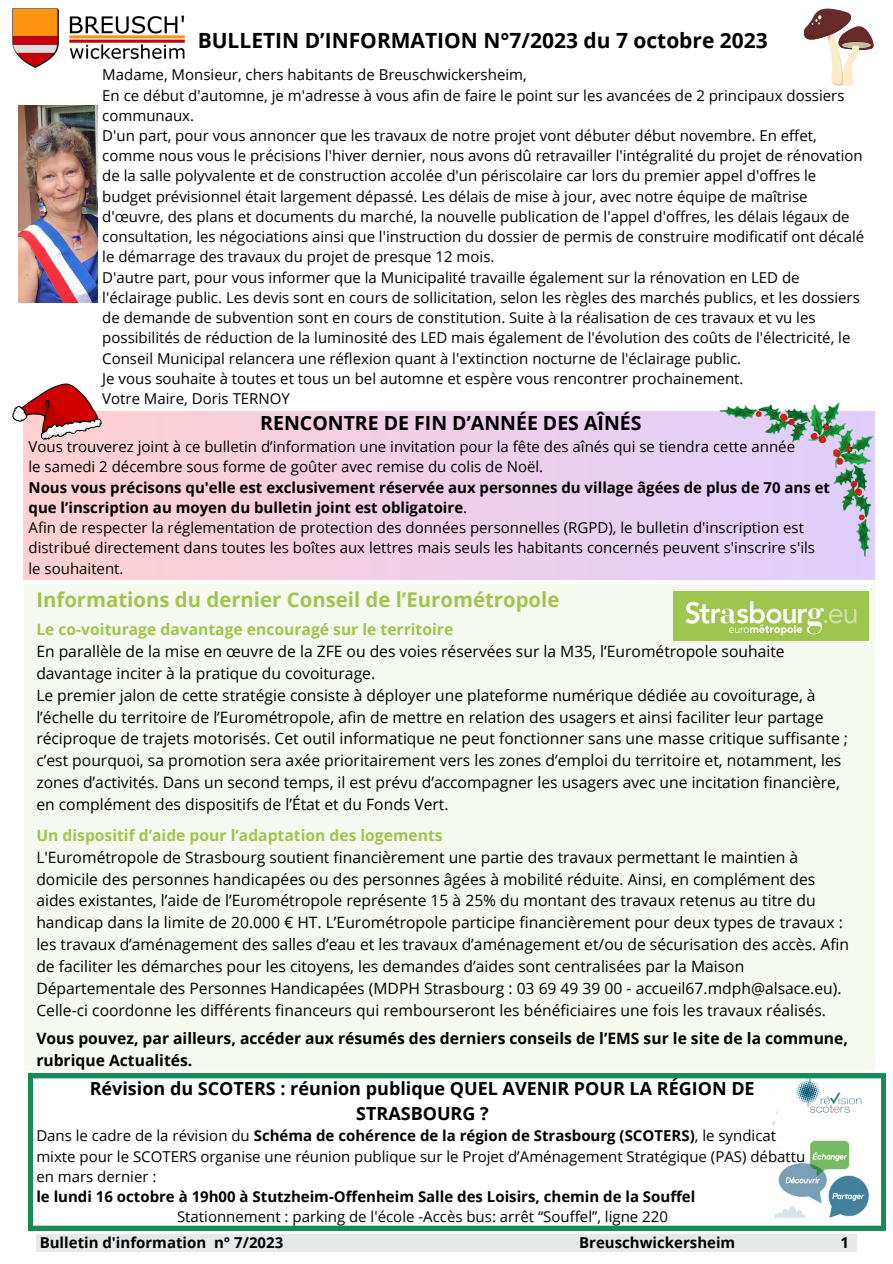
<style>
.page{position:relative;width:893px;height:1264px;background:#fff}
.page>*{position:absolute;margin:0;border:0;box-sizing:border-box;transform-origin:0 0}
.t1{font:700 21px "Open Sans";color:#000}
.t2{font:700 20.4px "Open Sans";color:#9ec54d}
.t3{font:700 19.5px "Open Sans";color:#000}
.t4{font:700 18px/24.8px "Open Sans";color:#000;text-align:center}
.t5{font:15.6px/21.9px "Open Sans";color:#000}
.t6{font:700 15.6px/21.9px "Open Sans";color:#000}
.t7{font:700 15.6px "Open Sans";color:#9ec54d}
.t8{font:15px/20.2px "Open Sans";color:#000}
.t9{font:700 15px "Open Sans";color:#000}
.s1{font-weight:400}
.s2{font-weight:700}
</style>
<div class="page">
<img style="left:12px;top:9px;width:173px;height:58px">
<img style="left:18px;top:106px;width:80px;height:196px">
<div style="left:24px;top:584px;width:850px;height:485px;background:#f6f9ef"></div>
<img style="left:674px;top:592px;width:194px;height:48px">
<div style="left:24px;top:411px;width:850px;height:168px;background:linear-gradient(to right,#ffcfd0,#dfcffe)"></div>
<svg style="left:29px;top:1073px;width:856px;height:157px"></svg>
<div style="left:36px;top:1233px;width:820px;height:18px;background:#e6e8e9"></div>
<svg style="left:13px;top:383px;width:89px;height:56px"></svg>
<img style="left:710px;top:402px;width:165px;height:158px">
<svg style="left:804px;top:9px;width:69px;height:77px"></svg>
<p class="t1" style="left:198px;top:25px;width:571px">BULLETIN D’INFORMATION N°7/2023 du 7 octobre 2023</p>
<p class="t8" style="left:102px;top:64px;width:426px">Madame, Monsieur, chers habitants de Breuschwickersheim,</p>
<p class="t8" style="left:102px;top:85px;width:743px">En ce début d'automne, je m'adresse à vous afin de faire le point sur les avancées de 2 principaux dossiers communaux.</p>
<p class="t8" style="left:102px;top:125px;width:763px">D'un part, pour vous annoncer que les travaux de notre projet vont débuter début novembre. En effet, comme nous vous le précisions l'hiver dernier, nous avons dû retravailler l'intégralité du projet de rénovation de la salle polyvalente et de construction accolée d'un périscolaire car lors du premier appel d'offres le budget prévisionnel était largement dépassé. Les délais de mise à jour, avec notre équipe de maîtrise d'œuvre, des plans et documents du marché, la nouvelle publication de l'appel d'offres, les délais légaux de consultation, les négociations ainsi que l'instruction du dossier de permis de construire modificatif ont décalé le démarrage des travaux du projet de presque 12 mois.</p>
<p class="t8" style="left:102px;top:267px;width:759px">D'autre part, pour vous informer que la Municipalité travaille également sur la rénovation en LED de l'éclairage public. Les devis sont en cours de sollicitation, selon les règles des marchés publics, et les dossiers de demande de subvention sont en cours de constitution. Suite à la réalisation de ces travaux et vu les possibilités de réduction de la luminosité des LED mais également de l'évolution des coûts de l'électricité, le Conseil Municipal relancera une réflexion quant à l'extinction nocturne de l'éclairage public.</p>
<p class="t8" style="left:102px;top:368px;width:642px">Je vous souhaite à toutes et tous un bel automne et espère vous rencontrer prochainement.</p>
<p class="t8" style="left:102px;top:388px;width:189px">Votre Maire, Doris TERNOY</p>
<p class="t3" style="left:260px;top:409px;width:382px">RENCONTRE DE FIN D’ANNÉE DES AÎNÉS</p>
<p class="t8" style="left:28px;top:436px;width:768px">Vous trouverez joint à ce bulletin d’information une invitation pour la fête des aînés qui se tiendra cette année</p>
<p class="t8" style="left:28px;top:456px;width:516px">le samedi 2 décembre sous forme de goûter avec remise du colis de Noël.</p>
<p class="t9" style="left:28px;top:476px;width:803px">Nous vous précisons qu'elle est exclusivement réservée aux personnes du village âgées de plus de 70 ans et</p>
<p class="t9" style="left:28px;top:497px;width:440px">que l’inscription au moyen du bulletin joint est obligatoire<span class="s1">.</span></p>
<p class="t8" style="left:28px;top:517px;width:777px">Afin de respecter la réglementation de protection des données personnelles (RGPD), le bulletin d'inscription est</p>
<p class="t8" style="left:28px;top:537px;width:788px">distribué directement dans toutes les boîtes aux lettres mais seuls les habitants concernés peuvent s'inscrire s'ils</p>
<p class="t8" style="left:28px;top:557px;width:96px">le souhaitent.</p>
<p class="t2" style="left:36px;top:585px;width:524px">Informations du dernier Conseil de l’Eurométropole</p>
<p class="t7" style="left:36px;top:618px;width:418px">Le co-voiturage davantage encouragé sur le territoire</p>
<p class="t5" style="left:36px;top:640px;width:749px">En parallèle de la mise en œuvre de la ZFE ou des voies réservées sur la M35, l’Eurométropole souhaite davantage inciter à la pratique du covoiturage.</p>
<p class="t5" style="left:36px;top:683px;width:813px">Le premier jalon de cette stratégie consiste à déployer une plateforme numérique dédiée au covoiturage, à l’échelle du territoire de l’Eurométropole, afin de mettre en relation des usagers et ainsi faciliter leur partage réciproque de trajets motorisés. Cet outil informatique ne peut fonctionner sans une masse critique suffisante ; c’est pourquoi, sa promotion sera axée prioritairement vers les zones d’emploi du territoire et, notamment, les zones d’activités. Dans un second temps, il est prévu d’accompagner les usagers avec une incitation financière, en complément des dispositifs de l’État et du Fonds Vert.</p>
<p class="t7" style="left:36px;top:824px;width:407px">Un dispositif d’aide pour l’adaptation des logements</p>
<p class="t5" style="left:36px;top:845px;width:814px">L'Eurométropole de Strasbourg soutient financièrement une partie des travaux permettant le maintien à domicile des personnes handicapées ou des personnes âgées à mobilité réduite. Ainsi, en complément des aides existantes, l’aide de l’Eurométropole représente 15 à 25% du montant des travaux retenus au titre du handicap dans la limite de 20.000 € HT. L’Eurométropole participe financièrement pour deux types de travaux : les travaux d’aménagement des salles d’eau et les travaux d’aménagement et/ou de sécurisation des accès. Afin de faciliter les démarches pour les citoyens, les demandes d’aides sont centralisées par la Maison Départementale des Personnes Handicapées (MDPH Strasbourg : 03 69 49 39 00 - accueil67.mdph@alsace.eu).<br>Celle-ci coordonne les différents financeurs qui rembourseront les bénéficiaires une fois les travaux réalisés.</p>
<p class="t6" style="left:36px;top:1027px;width:813px">Vous pouvez, par ailleurs, accéder aux résumés des derniers conseils de l’EMS sur le site de la commune, rubrique Actualités.</p>
<p class="t4" style="left:90px;top:1075px;width:666px">Révision du SCOTERS : réunion publique QUEL AVENIR POUR LA RÉGION DE<br>STRASBOURG ?</p>
<p class="t8" style="left:36px;top:1125px;width:770px">Dans le cadre de la révision du <span class="s2">Schéma de cohérence de la région de Strasbourg (SCOTERS)</span>, le syndicat mixte pour le SCOTERS organise une réunion publique sur le Projet d’Aménagement Stratégique (PAS) débattu en mars dernier :</p>
<p class="t9" style="left:36px;top:1186px;width:660px">le lundi 16 octobre à 19h00 à Stutzheim-Offenheim Salle des Loisirs, chemin de la Souffel</p>
<p class="t8" style="left:177px;top:1206px;width:492px">Stationnement : parking de l'école -Accès bus: arrêt “Souffel”, ligne 220</p>
<p class="t9" style="left:40px;top:1232px;width:245px">Bulletin d'information n° 7/2023</p>
<p class="t9" style="left:579px;top:1232px;width:158px">Breuschwickersheim</p>
<p class="t9" style="left:840px;top:1232px;width:10px">1</p>
</div>
